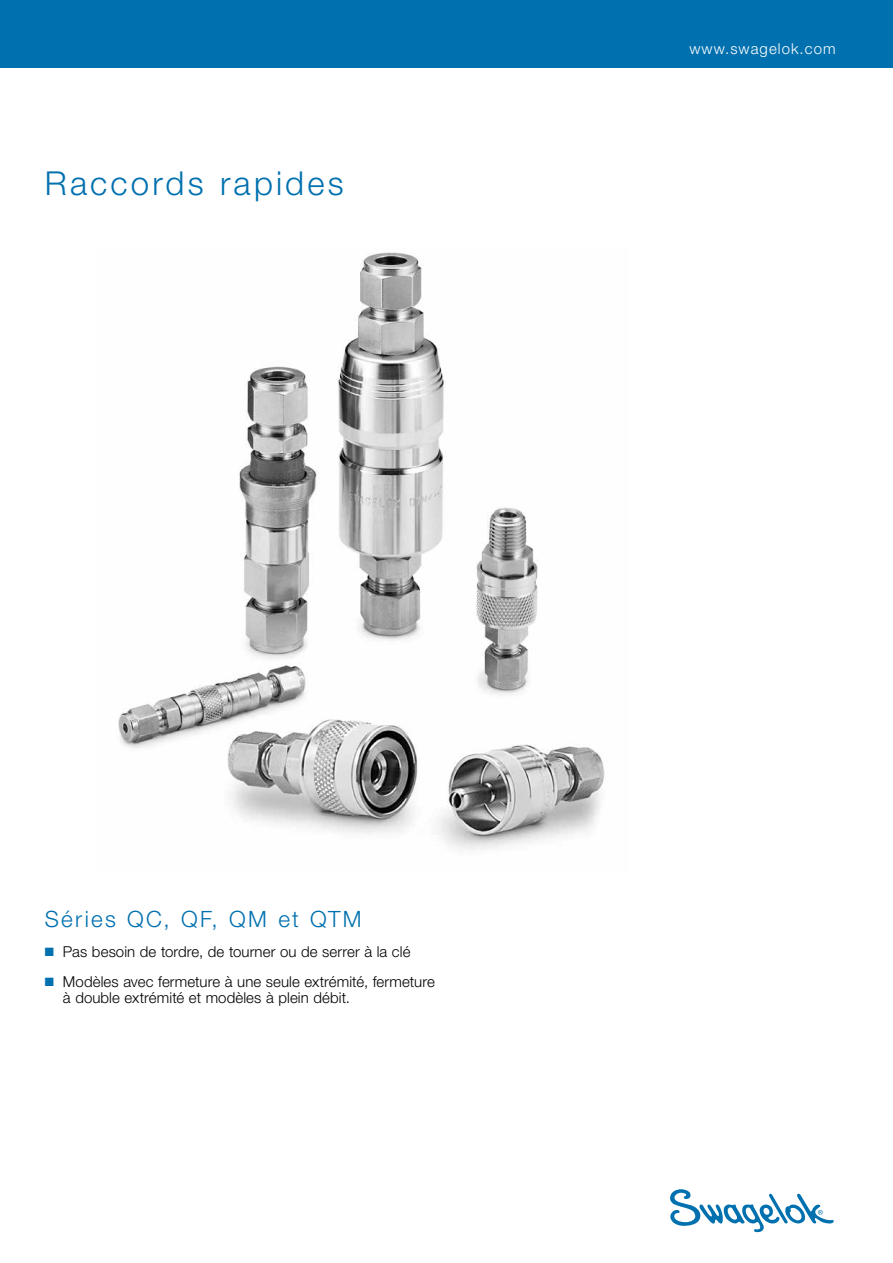
<style>
.page{position:relative;width:893px;height:1263px;background:#fff}
.page>*{position:absolute;margin:0;border:0;box-sizing:border-box;transform-origin:0 0}
.t1{font:300 33px "Helvetica Neue LT Std";letter-spacing:.095em;color:#0070af}
.series{font:300 22.5px "Helvetica Neue LT Std";letter-spacing:.1em;color:#0070af}
.bullets{font:300 15px/16.5px "Helvetica Neue LT Std";letter-spacing:.005em;color:#000}
.t2{font:300 15px "Helvetica Neue LT Std";letter-spacing:.07em;color:#fff}
.s1{color:#0070af}
</style>
<div class="page">
<img style="left:118px;top:252px;width:487px;height:598px">
<svg style="left:670px;top:1189px;width:164px;height:43px"></svg>
<div style="left:0;top:0;width:893px;height:68px;background:#0070af"></div>
<p class="t1" style="left:45px;top:163px;width:300px">Raccords rapides</p>
<p class="t2" style="left:689px;top:39px;width:148px">www.swagelok.com</p>
<p class="series" style="left:45px;top:905px;width:318px">Séries QC, QF, QM et QTM</p>
<p class="bullets" style="left:45px;top:943px;width:367px"><span class="s1">■</span> Pas besoin de tordre, de tourner ou de serrer à la clé</p>
<p class="bullets" style="left:63px;top:973px;width:373px;text-indent:-18px"><span class="s1">■</span> Modèles avec fermeture à une seule extrémité, fermeture à double extrémité et modèles à plein débit.</p>
</div>
